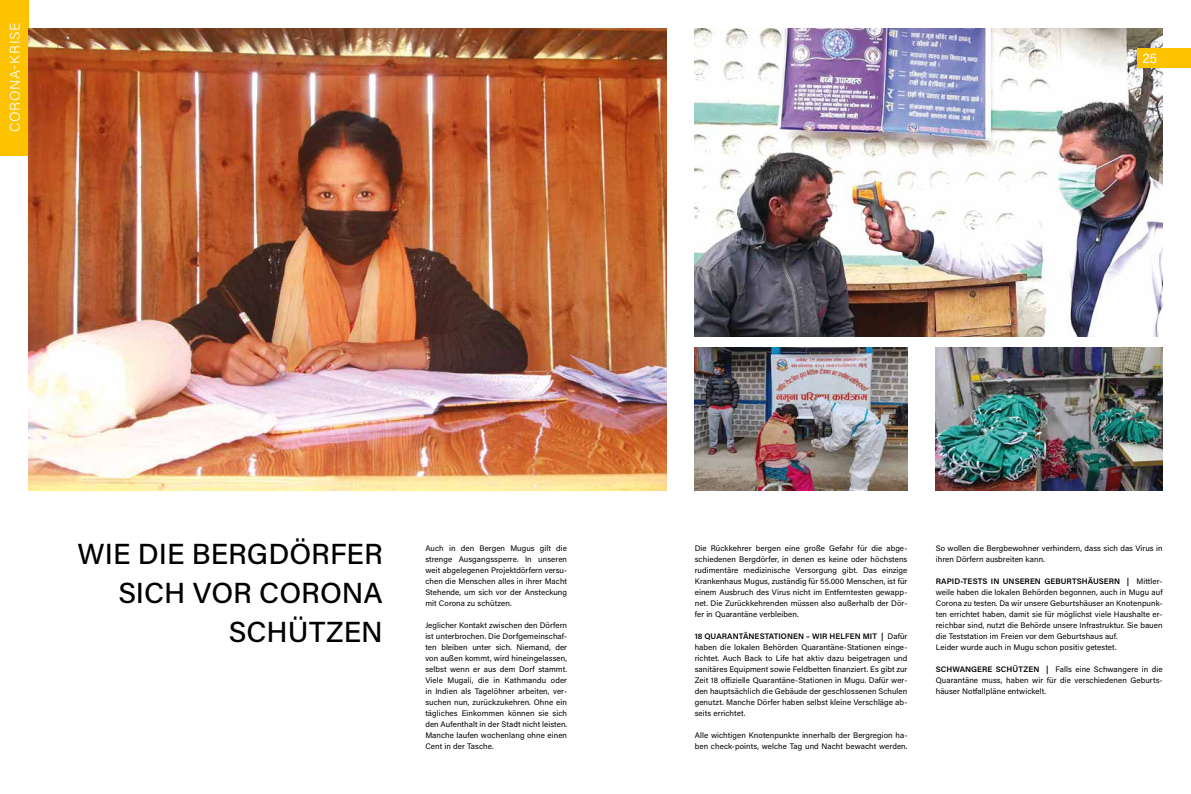
<style>
.page{position:relative;width:1191px;height:794px;background:#fff}
.page>*{position:absolute;margin:0;border:0;box-sizing:border-box;transform-origin:0 0}
.t1{font:500 29px/39px "Acumin Pro";color:#000;text-align:right}
.t2{font:300 14px "Acumin Pro";letter-spacing:.055em;color:#fff}
.t3{font:14px "Acumin Pro";color:#fff}
.t4{font:8px/11px "Acumin Pro";letter-spacing:.01em;color:#000;text-align:justify}
.s1{font-weight:600}
</style>
<div class="page">
<div style="left:0;top:0;width:28px;height:156px;background:#fdc300"></div>
<img style="left:694px;top:28px;width:468px;height:308px">
<div style="left:1137px;top:48px;width:54px;height:20px;background:#fdc300"></div>
<img style="left:28px;top:28px;width:638px;height:462px">
<img style="left:694px;top:347px;width:213px;height:143px">
<img style="left:935px;top:347px;width:227px;height:143px">
<h2 class="t2" style="left:5px;top:132px;width:111px;rotate:-90deg">CORONA-KRISE</h2>
<h2 class="t3" style="left:1142px;top:48px;width:16px">25</h2>
<h1 class="t1" style="left:78px;top:533px;width:307px">WIE DIE BERGDÖRFER<br>SICH VOR CORONA<br>SCHÜTZEN</h1>
<p class="t4" style="left:694px;top:542px;width:214px">Die Rückkehrer bergen eine große Gefahr für die abge&shy;schiedenen Bergdörfer, in denen es keine oder höchstens rudimentäre medizinische Versorgung gibt. Das einzige Krankenhaus Mugus, zuständig für 55.000 Menschen, ist für einem Ausbruch des Virus nicht im Entferntesten gewapp&shy;net. Die Zurückkehrenden müssen also außerhalb der Dör&shy;fer in Quarantäne verbleiben.</p>
<p class="t4" style="left:425px;top:542px;width:143px">Auch in den Bergen Mugus gilt die strenge Ausgangssperre. In unseren weit abgelegenen Projektdörfern versu&shy;chen die Menschen alles in ihrer Macht Stehende, um sich vor der Ansteckung mit Corona zu schützen.</p>
<p class="t4" style="left:425px;top:619px;width:143px">Jeglicher Kontakt zwischen den Dörfern ist unterbrochen. Die Dorfgemeinschaf&shy;ten bleiben unter sich. Niemand, der von außen kommt, wird hineingelassen, selbst wenn er aus dem Dorf stammt.<br>Viele Mugali, die in Kathmandu oder in Indien als Tagelöhner arbeiten, ver&shy;suchen nun, zurückzukehren. Ohne ein tägliches Einkommen können sie sich den Aufenthalt in der Stadt nicht leisten.<br>Manche laufen wochenlang ohne einen Cent in der Tasche.</p>
<p class="t4" style="left:694px;top:630px;width:214px"><span class="s1">18 QUARANTÄNESTATIONEN – WIR HELFEN MIT |</span> Dafür haben die lokalen Behörden Quarantäne-Stationen einge&shy;richtet. Auch Back to Life hat aktiv dazu beigetragen und sanitäres Equipment sowie Feldbetten finanziert. Es gibt zur Zeit 18 offizielle Quarantäne-Stationen in Mugu. Dafür wer&shy;den hauptsächlich die Gebäude der geschlossenen Schulen genutzt. Manche Dörfer haben selbst kleine Verschläge ab&shy;seits errichtet.</p>
<p class="t4" style="left:694px;top:729px;width:214px">Alle wichtigen Knotenpunkte innerhalb der Bergregion ha&shy;ben check-points, welche Tag und Nacht bewacht werden.</p>
<p class="t4" style="left:935px;top:542px;width:228px">So wollen die Bergbewohner verhindern, dass sich das Virus in ihren Dörfern ausbreiten kann.</p>
<p class="t4" style="left:935px;top:575px;width:228px;text-align:left"><span class="s1">RAPID-TESTS IN UNSEREN GEBURTSHÄUSERN |</span> Mittler&shy;weile haben die lokalen Behörden begonnen, auch in Mugu auf Corona zu testen. Da wir unsere Geburtshäuser an Knotenpunk&shy;ten errichtet haben, damit sie für möglichst viele Haushalte er&shy;reichbar sind, nutzt die Behörde unsere Infrastruktur. Sie bauen die Teststation im Freien vor dem Geburtshaus auf.<br>Leider wurde auch in Mugu schon positiv getestet.</p>
<p class="t4" style="left:935px;top:663px;width:228px"><span class="s1">SCHWANGERE SCHÜTZEN |</span> Falls eine Schwangere in die Quarantäne muss, haben wir für die verschiedenen Geburts&shy;häuser Notfallpläne entwickelt.</p>
</div>
